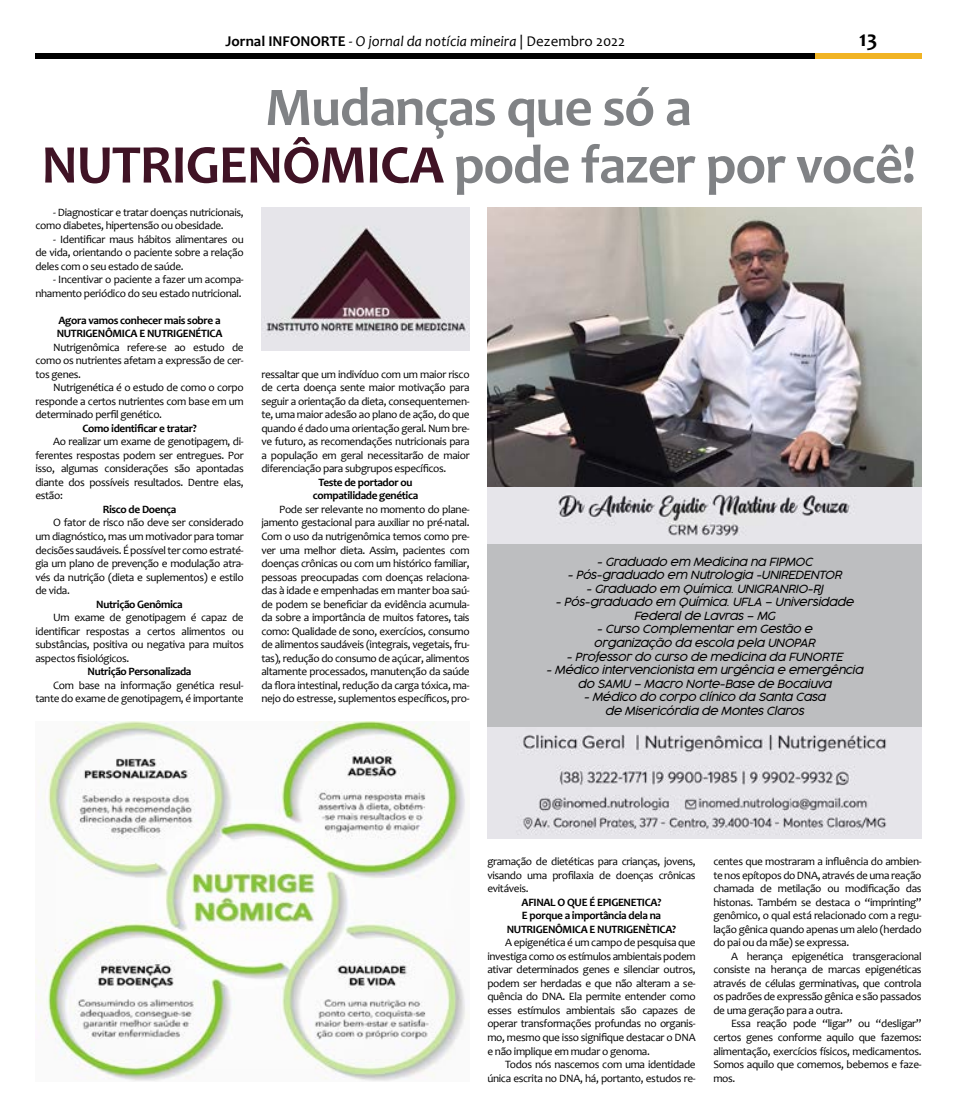
<style>
.page{position:relative;width:957px;height:1117px;background:#fff}
.page>*{position:absolute;margin:0;border:0;box-sizing:border-box;transform-origin:0 0}
.t1{font:700 55px/57.5px "Candara";letter-spacing:-.02em;color:#808285;text-align:center}
.t2{font:700 22.5px "Candara";color:#000}
.t3{font:italic 15px "Candara";color:#000}
.t4{font:11.25px/13.5px "Candara";letter-spacing:-.03em;color:#000;text-align:justify}
.t5{font:italic 300 11.25px/13.5px "Cocogoose Pro";letter-spacing:-.03em;color:#000;text-align:center}
.t6{font:700 11.25px/13.5px "Candara";letter-spacing:-.03em;color:#000;text-align:center}
.s1{font-weight:700;font-style:normal}
.s2{font-style:normal}
.s3{color:#401325}
</style>
<div class="page">
<div style="left:815px;top:53px;width:106px;height:6px;background:#f1b424"></div>
<div style="left:35px;top:53px;width:780px;height:6px;background:#000"></div>
<img style="left:487px;top:207px;width:434px;height:280px">
<img style="left:487px;top:487px;width:434px;height:57px">
<img style="left:487px;top:726px;width:434px;height:112px">
<img style="left:35px;top:721px;width:431px;height:360px">
<img style="left:261px;top:207px;width:208px;height:144px">
<div style="left:487px;top:544px;width:434px;height:182px;background:#bdbec0"></div>
<h3 class="t3" style="left:226px;top:32px;width:401px"><span class="s1">Jornal INFONORTE</span> - O jornal da notícia mineira <span class="s2">| Dezembro 2022</span></h3>
<h2 class="t2" style="left:859px;top:25px;width:20px">13</h2>
<h1 class="t1" style="left:41px;top:78px;width:876px">Mudanças que só a<br><span class="s3">NUTRIGENÔMICA</span> pode fazer por você!</h1>
<p class="t4" style="left:35px;top:205px;width:210px;text-indent:18px">- Diagnosticar e tratar doenças nutricionais, como diabetes, hipertensão ou obesidade.</p>
<p class="t4" style="left:35px;top:232px;width:210px;text-indent:18px">- Identificar maus hábitos alimentares ou de vida, orientando o paciente sobre a relação deles com o seu estado de saúde.</p>
<p class="t4" style="left:35px;top:273px;width:210px;text-align:right">- Incentivar o paciente a fazer um acompa&shy;nhamento periódico do seu estado nutricional.</p>
<p class="t6" style="left:57px;top:313px;width:167px;text-align:left">Agora vamos conhecer mais sobre a<br>NUTRIGENÔMICA E NUTRIGENÉTICA</p>
<p class="t4" style="left:35px;top:340px;width:210px;text-indent:18px">Nutrigenômica refere-se ao estudo de como os nutrientes afetam a expressão de cer&shy;tos genes.</p>
<p class="t4" style="left:35px;top:381px;width:210px;text-indent:18px">Nutrigenética é o estudo de como o corpo responde a certos nutrientes com base em um determinado perfil genético.</p>
<p class="t6" style="left:82px;top:421px;width:116px">Como identificar e tratar?</p>
<p class="t4" style="left:35px;top:435px;width:210px;text-indent:18px">Ao realizar um exame de genotipagem, di&shy;ferentes respostas podem ser entregues. Por isso, algumas considerações são apontadas diante dos possíveis resultados. Dentre elas, estão:</p>
<p class="t6" style="left:103px;top:502px;width:75px">Risco de Doença</p>
<p class="t4" style="left:35px;top:516px;width:210px;text-indent:18px">O fator de risco não deve ser considerado um diagnóstico, mas um motivador para tomar decisões saudáveis. É possível ter como estraté&shy;gia um plano de prevenção e modulação atra&shy;vés da nutrição (dieta e suplementos) e estilo de vida.</p>
<p class="t6" style="left:96px;top:597px;width:88px">Nutrição Genômica</p>
<p class="t4" style="left:35px;top:610px;width:210px;text-indent:18px">Um exame de genotipagem é capaz de identificar respostas a certos alimentos ou substâncias, positiva ou negativa para muitos aspectos fisiológicos.</p>
<p class="t6" style="left:88px;top:664px;width:105px">Nutrição Personalizada</p>
<p class="t4" style="left:35px;top:678px;width:210px;text-align:right">Com base na informação genética resul&shy;tante do exame de genotipagem, é importante</p>
<p class="t4" style="left:261px;top:367px;width:210px">ressaltar que um indivíduo com um maior risco de certa doença sente maior motivação para seguir a orientação da dieta, consequentemen&shy;te, uma maior adesão ao plano de ação, do que quando é dado uma orientação geral. Num bre&shy;ve futuro, as recomendações nutricionais para a população em geral necessitarão de maior diferenciação para subgrupos específicos.</p>
<p class="t6" style="left:313px;top:475px;width:107px">Teste de portador ou compatilidade genética</p>
<p class="t4" style="left:261px;top:502px;width:210px;text-indent:18px">Pode ser relevante no momento do plane&shy;jamento gestacional para auxiliar no pré-natal.<br>Com o uso da nutrigenômica temos como pre&shy;ver uma melhor dieta. Assim, pacientes com doenças crônicas ou com um histórico familiar, pessoas preocupadas com doenças relaciona&shy;das à idade e empenhadas em manter boa saú&shy;de podem se beneficiar da evidência acumula&shy;da sobre a importância de muitos fatores, tais como: Qualidade de sono, exercícios, consumo de alimentos saudáveis (integrais, vegetais, fru&shy;tas), redução do consumo de açúcar, alimentos altamente processados, manutenção da saúde da flora intestinal, redução da carga tóxica, ma&shy;nejo do estresse, suplementos específicos, pro-</p>
<p class="t5" style="left:596px;top:554px;width:217px">- Graduado em Medicina na FIPMOC</p>
<p class="t5" style="left:567px;top:568px;width:276px">- Pós-graduado em Nutrologia -UNIREDENTOR</p>
<p class="t5" style="left:586px;top:581px;width:239px">- Graduado em Química. UNIGRANRIO-RJ</p>
<p class="t5" style="left:555px;top:595px;width:300px">- Pós-graduado em Química. UFLA – Universidade<br>Federal de Lavras – MG</p>
<p class="t5" style="left:593px;top:622px;width:223px;text-align:left">- Curso Complementar em Gestão e organização da escola pela UNOPAR</p>
<p class="t5" style="left:566px;top:649px;width:278px">- Professor do curso de medicina da FUNORTE</p>
<p class="t5" style="left:546px;top:662px;width:319px">- Médico intervencionista em urgência e emergência do SAMU – Macro Norte-Base de Bocaiuva</p>
<p class="t5" style="left:583px;top:689px;width:244px">- Médico do corpo clínico da Santa Casa de Misericórdia de Montes Claros</p>
<p class="t4" style="left:487px;top:854px;width:210px">gramação de dietéticas para crianças, jovens, visando uma profilaxia de doenças crônicas evitáveis.</p>
<p class="t6" style="left:507px;top:895px;width:171px">AFINAL O QUE É EPIGENETICA?<br>E porque a importância dela na<br>NUTRIGENÔMICA E NUTRIGENÈTICA?</p>
<p class="t4" style="left:487px;top:935px;width:210px;text-indent:18px">A epigenética é um campo de pesquisa que investiga como os estímulos ambientais podem ativar determinados genes e silenciar outros, podem ser herdadas e que não alteram a se&shy;quência do DNA. Ela permite entender como esses estímulos ambientais são capazes de operar transformações profundas no organis&shy;mo, mesmo que isso signifique destacar o DNA e não implique em mudar o genoma.</p>
<p class="t4" style="left:487px;top:1057px;width:210px;text-align:right">Todos nós nascemos com uma identidade única escrita no DNA, há, portanto, estudos re-</p>
<p class="t4" style="left:713px;top:854px;width:210px">centes que mostraram a influência do ambien&shy;te nos epítopos do DNA, através de uma reação chamada de metilação ou modificação das histonas. Também se destaca o “imprinting” genômico, o qual está relacionado com a regu&shy;lação gênica quando apenas um alelo (herdado do pai ou da mãe) se expressa.</p>
<p class="t4" style="left:713px;top:949px;width:210px;text-indent:18px">A herança epigenética transgeracional consiste na herança de marcas epigenéticas através de células germinativas, que controla os padrões de expressão gênica e são passados de uma geração para a outra.</p>
<p class="t4" style="left:713px;top:1016px;width:210px;text-indent:18px">Essa reação pode “ligar” ou “desligar” certos genes conforme aquilo que fazemos: alimentação, exercícios físicos, medicamentos.<br>Somos aquilo que comemos, bebemos e faze&shy;mos.</p>
</div>
